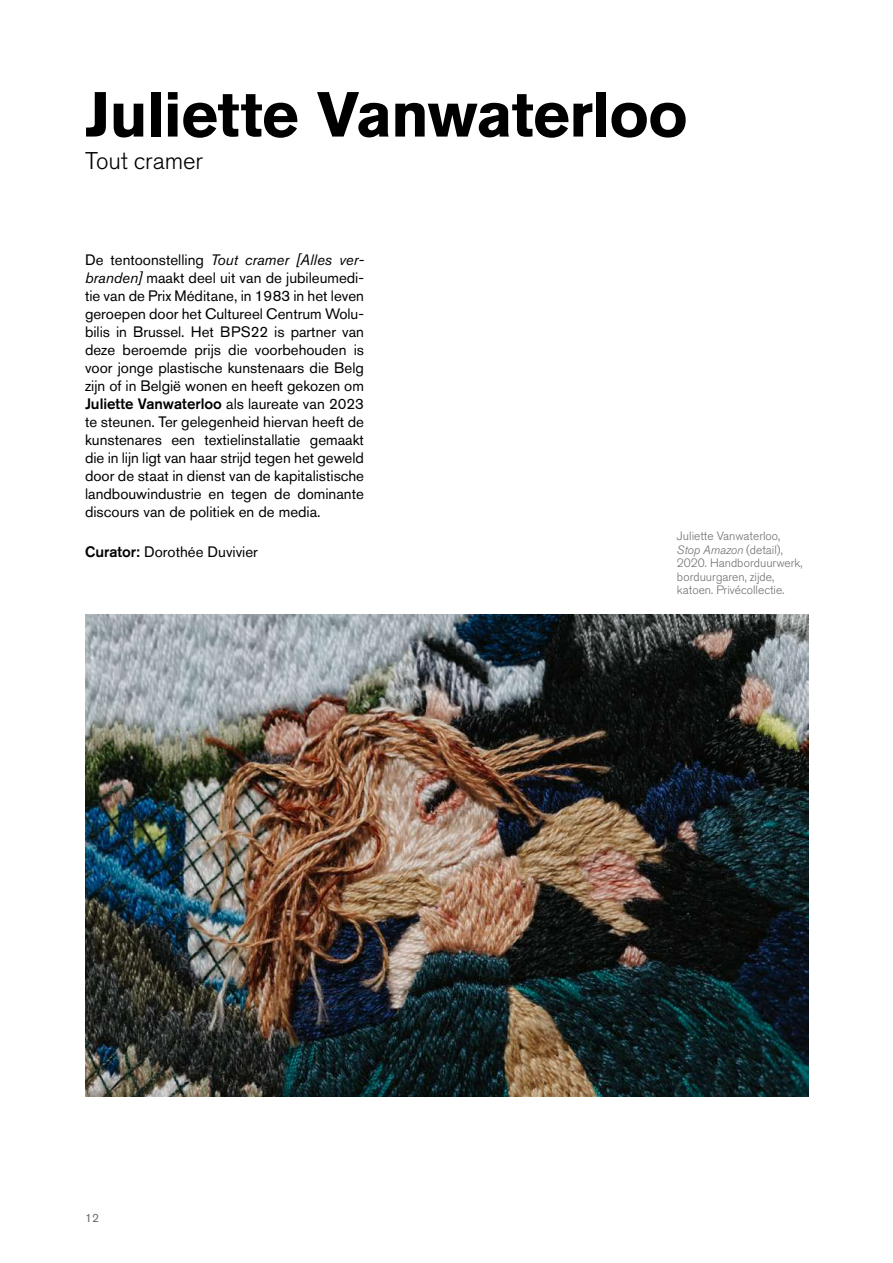
<style>
.page{position:relative;width:893px;height:1263px;background:#fff}
.page>*{position:absolute;margin:0;border:0;box-sizing:border-box;transform-origin:0 0}
.t1{font:700 63px "Akzidenz Grotesk Pro";letter-spacing:-.015em;color:#000}
.t2{font:300 24px "Akzidenz Grotesk Pro";letter-spacing:-.005em;color:#000}
.t3{font:15px/18px "Akzidenz Grotesk Pro";color:#000;text-align:justify}
.t4{font:300 12px/13.5px "Akzidenz Grotesk Pro";color:#706f6f}
.t5{font:12px "Akzidenz Grotesk Pro";color:#706f6f}
.s1{font-style:italic}
.s2{font-weight:500}
</style>
<div class="page">
<img style="left:85px;top:614px;width:723px;height:482px">
<h1 class="t1" style="left:85px;top:74px;width:604px">Juliette Vanwaterloo</h1>
<h2 class="t2" style="left:85px;top:145px;width:119px">Tout cramer</h2>
<p class="t3" style="left:85px;top:251px;width:280px">De tentoonstelling <span class="s1">Tout cramer [Alles ver&shy;branden]</span> maakt deel uit van de jubileumedi&shy;tie van de Prix Méditane, in 1983 in het leven geroepen door het Cultureel Centrum Wolu&shy;bilis in Brussel. Het BPS22 is partner van deze beroemde prijs die voorbehouden is voor jonge plastische kunstenaars die Belg zijn of in België wonen en heeft gekozen om <span class="s2">Juliette Vanwaterloo</span> als laureate van 2023 te steunen. Ter gelegenheid hiervan heeft de kunstenares een textielinstallatie gemaakt die in lijn ligt van haar strijd tegen het geweld door de staat in dienst van de kapitalistische landbouwindustrie en tegen de dominante discours van de politiek en de media.</p>
<p class="t3" style="left:85px;top:542px;width:174px"><span class="s2">Curator:</span> Dorothée Duvivier</p>
<p class="t5" style="left:85px;top:1210px;width:15px">12</p>
<p class="t4" style="left:677px;top:529px;width:127px">Juliette Vanwaterloo,<br><span class="s1">Stop Amazon</span> (detail),<br>2020. Handborduurwerk, borduurgaren, zijde, katoen. Privécollectie.</p>
</div>
